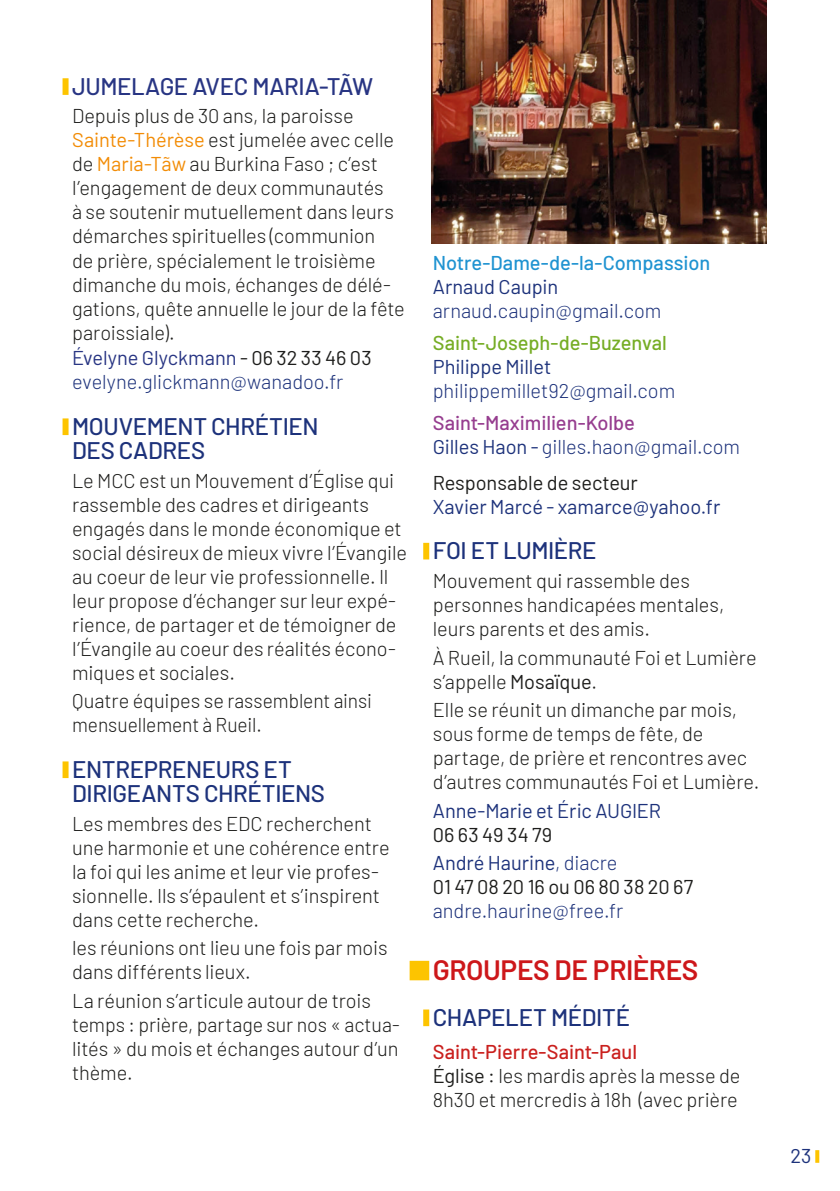
<style>
.page{position:relative;width:840px;height:1191px;background:#fff}
.page>*{position:absolute;margin:0;border:0;box-sizing:border-box;transform-origin:0 0}
.Titre_Chapitre{font:600 28px "Barlow";letter-spacing:-.015em;color:#cd171a}
.Titre_paragraphe{font:500 24px "Barlow";letter-spacing:-.015em;color:#1d327b}
.Titre_paragraphe_sui{font:500 24px "Barlow";letter-spacing:-.015em;color:#1d327b}
.Titre_paragraphe-2{font:500 24px "Barlow";letter-spacing:-.02em;color:#283583}
.Texte_Espac_0_8{font:300 20px/24px "Barlow";letter-spacing:-.005em;color:#1d1d1b}
.texte_regular_bleu{font:300 20px "Barlow";letter-spacing:-.005em;color:#1d327b}
.Texte_light{font:300 20px/24px "Barlow";letter-spacing:-.005em;color:#1d1d1b}
.texte_regular_bleu-2{font:20px "Barlow";letter-spacing:-.005em;color:#1d327b}
.Texte_light-2{font:300 20px "Barlow";color:#1d327b}
.texte_regular_bleu_0{font:20px "Barlow";letter-spacing:-.005em;color:#1d327b}
.texte_regular_bleu_0-2{font:20px "Barlow";color:#283583}
.Petit_titre_paragrap{font:500 20px "Barlow";color:#1f93d1}
.Petit_titre_paragrap-2{font:500 20px "Barlow";letter-spacing:-.005em;color:#76ad25}
.Texte_Espac_0_8-2{font:500 20px "Barlow";color:#ca201e}
.Petit_titre_paragrap-3{font:500 20px "Barlow";letter-spacing:-.005em;color:#963d8f}
.texte_regular_noir{font:20px "Barlow";color:#1d1d1b}
.texte_regular_noir_0{font:20px "Barlow";letter-spacing:-.005em;color:#1d1d1b}
.texte_regular_bleu_0-3{font:20px "Barlow";letter-spacing:.01em;color:#1d1d1b}
.Pagination_paire{font:20px "Barlow";color:#1d327b}
.s1{font-weight:400;color:#f28c06}
.s2{color:#1d1d1b}
.s3{font-weight:400}
.s4{font-weight:300}
</style>
<div class="page">
<div style="left:62px;top:78px;width:6px;height:17px;background:#fdc400"></div>
<div style="left:62px;top:418px;width:6px;height:17px;background:#fdc400"></div>
<div style="left:62px;top:761px;width:6px;height:17px;background:#fdc400"></div>
<div style="left:423px;top:543px;width:6px;height:16px;background:#fdc400"></div>
<div style="left:409px;top:960px;width:20px;height:20px;background:#fdc400"></div>
<div style="left:423px;top:1009px;width:6px;height:17px;background:#fdc400"></div>
<img style="left:431px;top:0;width:335px;height:244px">
<svg style="left:815px;top:1150px;width:3px;height:12px"></svg>
<p class="Titre_paragraphe-2" style="left:72px;top:69px;width:302px">JUMELAGE AVEC MARIA-TÃW</p>
<p class="Texte_Espac_0_8" style="left:72px;top:103px;width:334px">Depuis plus de 30 ans, la paroisse <span class="s1">Sainte-Thérèse</span> est jumelée avec celle de <span class="s1">Maria-Tãw</span> au Burkina Faso ; c’est l’engagement de deux communautés<br>à se soutenir mutuellement dans leurs démarches spirituelles (communion<br>de prière, spécialement le troisième dimanche du mois, échanges de délé&shy;gations, quête annuelle le jour de la fête paroissiale).</p>
<p class="texte_regular_bleu_0-2" style="left:72px;top:343px;width:301px">Évelyne Glyckmann <span class="s2">- 06 32 33 46 03</span></p>
<p class="Texte_light-2" style="left:72px;top:368px;width:273px">evelyne.glickmann@wanadoo.fr</p>
<p class="Titre_paragraphe" style="left:72px;top:409px;width:248px">MOUVEMENT CHRÉTIEN</p>
<p class="Titre_paragraphe_sui" style="left:72px;top:433px;width:134px">DES CADRES</p>
<p class="Texte_Espac_0_8" style="left:72px;top:467px;width:336px">Le MCC est un Mouvement d’Église qui rassemble des cadres et dirigeants engagés dans le monde économique et social désireux de mieux vivre l’Évangile au coeur de leur vie professionnelle. Il leur propose d’échanger sur leur expé&shy;rience, de partager et de témoigner de l’Évangile au coeur des réalités écono&shy;miques et sociales.</p>
<p class="Texte_Espac_0_8" style="left:72px;top:687px;width:301px">Quatre équipes se rassemblent ainsi mensuellement à Rueil.</p>
<p class="Titre_paragraphe" style="left:72px;top:752px;width:221px">ENTREPRENEURS ET</p>
<p class="Titre_paragraphe_sui" style="left:72px;top:776px;width:254px">DIRIGEANTS CHRÉTIENS</p>
<p class="Texte_Espac_0_8" style="left:72px;top:810px;width:319px">Les membres des EDC recherchent une harmonie et une cohérence entre la foi qui les anime et leur vie profes&shy;sionnelle. Ils s’épaulent et s’inspirent dans cette recherche.</p>
<p class="Texte_Espac_0_8" style="left:72px;top:934px;width:317px">les réunions ont lieu une fois par mois dans différents lieux.</p>
<p class="Texte_Espac_0_8" style="left:72px;top:987px;width:329px">La réunion s’articule autour de trois temps : prière, partage sur nos « actua&shy;lités » du mois et échanges autour d’un thème.</p>
<p class="Petit_titre_paragrap" style="left:432px;top:248px;width:279px">Notre-Dame-de-la-Compassion</p>
<p class="texte_regular_bleu-2" style="left:432px;top:272px;width:127px">Arnaud Caupin</p>
<p class="texte_regular_bleu" style="left:432px;top:296px;width:230px">arnaud.caupin@gmail.com</p>
<p class="Petit_titre_paragrap-2" style="left:432px;top:328px;width:235px">Saint-Joseph-de-Buzenval</p>
<p class="texte_regular_bleu-2" style="left:432px;top:352px;width:120px">Philippe Millet</p>
<p class="texte_regular_bleu" style="left:432px;top:376px;width:244px">philippemillet92@gmail.com</p>
<p class="Petit_titre_paragrap-3" style="left:432px;top:408px;width:204px">Saint-Maximilien-Kolbe</p>
<p class="texte_regular_bleu" style="left:432px;top:433px;width:308px"><span class="s3">Gilles Haon -</span> gilles.haon@gmail.com</p>
<p class="texte_regular_noir_0" style="left:432px;top:468px;width:206px">Responsable de secteur</p>
<p class="texte_regular_bleu-2" style="left:432px;top:492px;width:289px">Xavier Marcé - xamarce@yahoo.fr</p>
<p class="Titre_paragraphe" style="left:432px;top:533px;width:165px">FOI ET LUMIÈRE</p>
<p class="Texte_Espac_0_8" style="left:432px;top:567px;width:293px">Mouvement qui rassemble des personnes handicapées mentales, leurs parents et des amis.</p>
<p class="Texte_Espac_0_8" style="left:432px;top:644px;width:325px">À Rueil, la communauté Foi et Lumière s’appelle <span class="s3">Mosaïque</span>.</p>
<p class="Texte_Espac_0_8" style="left:432px;top:696px;width:328px">Elle se réunit un dimanche par mois, sous forme de temps de fête, de partage, de prière et rencontres avec d’autres communautés Foi et Lumière.</p>
<p class="texte_regular_bleu_0" style="left:432px;top:796px;width:230px">Anne-Marie et Éric AUGIER</p>
<p class="texte_regular_bleu_0-3" style="left:432px;top:820px;width:121px">06 63 49 34 79</p>
<p class="texte_regular_bleu_0" style="left:432px;top:848px;width:186px">André Haurine<span class="s4">, diacre</span></p>
<p class="texte_regular_noir" style="left:432px;top:872px;width:262px">01 47 08 20 16 ou 06 80 38 20 67</p>
<p class="Texte_light-2" style="left:432px;top:896px;width:192px">andre.haurine@free.fr</p>
<p class="Titre_Chapitre" style="left:432px;top:949px;width:267px">GROUPES DE PRIÈRES</p>
<p class="Titre_paragraphe" style="left:432px;top:1000px;width:199px">CHAPELET MÉDITÉ</p>
<p class="Texte_Espac_0_8-2" style="left:432px;top:1036px;width:206px">Saint-Pierre-Saint-Paul</p>
<p class="Texte_light" style="left:432px;top:1062px;width:309px"><span class="s3">Église :</span> les mardis après la messe de<br>8h30 et mercredis à 18h (avec prière</p>
<p class="Pagination_paire" style="left:790px;top:1141px;width:22px">23</p>
</div>
